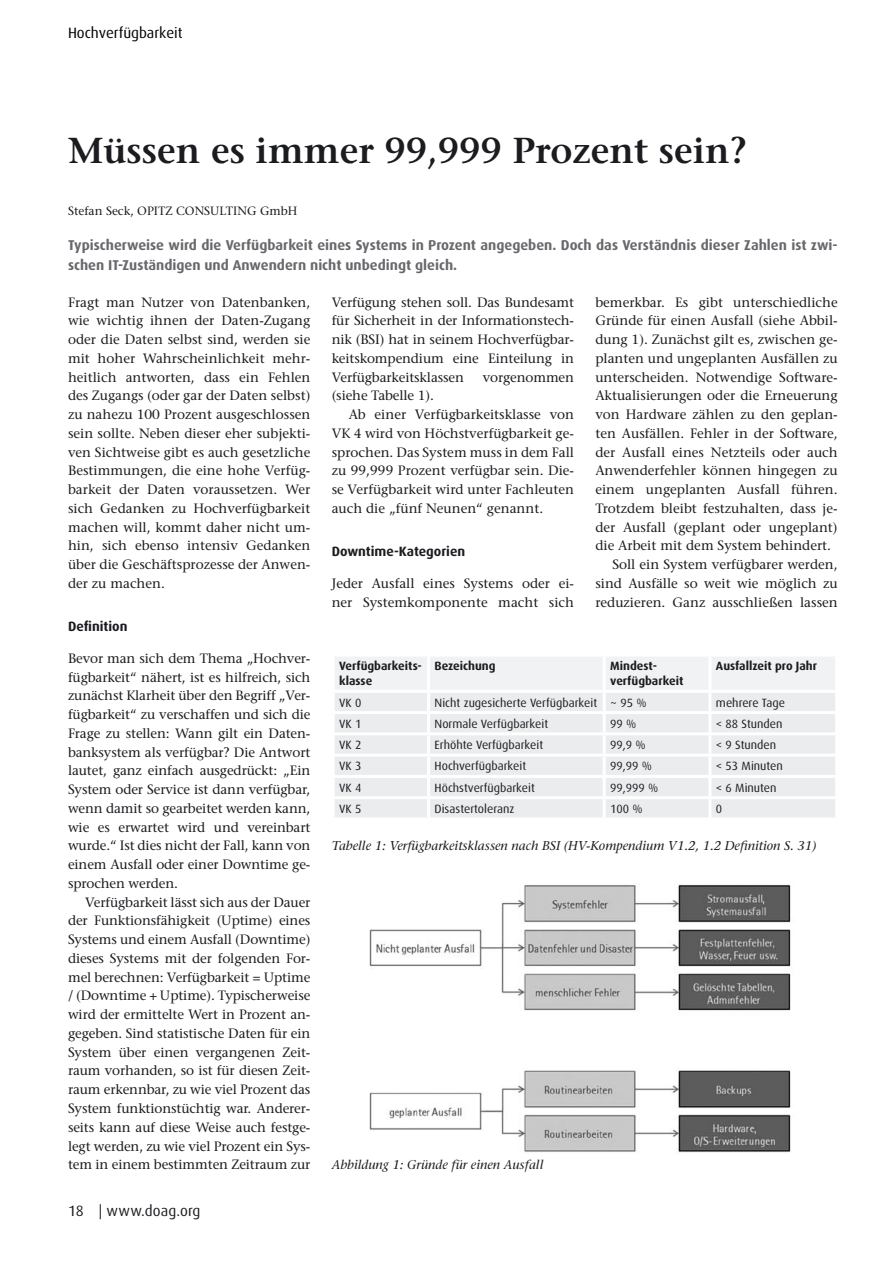
<style>
.page{position:relative;width:893px;height:1263px;background:#fff}
.page>*{position:absolute;margin:0;border:0;box-sizing:border-box;transform-origin:0 0}
.t1{font:600 36px "Stone Serif Std";color:#1b1c20}
.t2{font:15px "Dax";color:#000}
.t3{font:15px "Dax";letter-spacing:.01em;color:#1b1c20}
.t4{font:700 14.25px/19.5px "Dax";color:#68676c}
.t5{font:500 13.5px/18.8px "Stone Serif Std";color:#1b1c20;text-align:justify}
.t6{font:700 13.5px "Dax";color:#1b1c20}
.t7{font:italic 500 12.75px "Stone Serif Std";color:#1b1c20}
.t8{font:12px "Dax";color:#1b1c20}
.t9{font:700 12px/15px "Dax";color:#1b1c20}
.t10{font:500 12px "Stone Serif Std";color:#1b1c20}
</style>
<div class="page">
<div style="left:335px;top:657px;width:500px;height:33px;background:#f1f2f3"></div>
<div style="left:335px;top:693px;width:500px;height:124px;background:#ebeced"></div>
<hr style="left:427px;top:656px;width:3px;height:34px;background:#fff">
<hr style="left:603px;top:656px;width:3px;height:34px;background:#fff">
<hr style="left:708px;top:656px;width:3px;height:34px;background:#fff">
<hr style="left:427px;top:693px;width:3px;height:18px;background:#fff">
<hr style="left:603px;top:693px;width:3px;height:18px;background:#fff">
<hr style="left:708px;top:693px;width:3px;height:18px;background:#fff">
<hr style="left:332px;top:711px;width:97px;height:3px;background:#fff">
<hr style="left:429px;top:711px;width:175px;height:3px;background:#fff">
<hr style="left:427px;top:714px;width:3px;height:18px;background:#fff">
<hr style="left:604px;top:711px;width:106px;height:3px;background:#fff">
<hr style="left:603px;top:714px;width:3px;height:18px;background:#fff">
<hr style="left:710px;top:711px;width:128px;height:3px;background:#fff">
<hr style="left:708px;top:714px;width:3px;height:18px;background:#fff">
<hr style="left:332px;top:732px;width:97px;height:3px;background:#fff">
<hr style="left:429px;top:732px;width:175px;height:3px;background:#fff">
<hr style="left:427px;top:735px;width:3px;height:19px;background:#fff">
<hr style="left:604px;top:732px;width:106px;height:3px;background:#fff">
<hr style="left:603px;top:735px;width:3px;height:19px;background:#fff">
<hr style="left:710px;top:732px;width:128px;height:3px;background:#fff">
<hr style="left:708px;top:735px;width:3px;height:19px;background:#fff">
<hr style="left:332px;top:754px;width:97px;height:3px;background:#fff">
<hr style="left:429px;top:754px;width:175px;height:3px;background:#fff">
<hr style="left:427px;top:757px;width:3px;height:18px;background:#fff">
<hr style="left:604px;top:754px;width:106px;height:3px;background:#fff">
<hr style="left:603px;top:757px;width:3px;height:18px;background:#fff">
<hr style="left:710px;top:754px;width:128px;height:3px;background:#fff">
<hr style="left:708px;top:757px;width:3px;height:18px;background:#fff">
<hr style="left:332px;top:775px;width:97px;height:3px;background:#fff">
<hr style="left:429px;top:775px;width:175px;height:3px;background:#fff">
<hr style="left:427px;top:778px;width:3px;height:18px;background:#fff">
<hr style="left:604px;top:775px;width:106px;height:3px;background:#fff">
<hr style="left:603px;top:778px;width:3px;height:18px;background:#fff">
<hr style="left:710px;top:775px;width:128px;height:3px;background:#fff">
<hr style="left:708px;top:778px;width:3px;height:18px;background:#fff">
<hr style="left:332px;top:796px;width:97px;height:3px;background:#fff">
<hr style="left:429px;top:796px;width:175px;height:3px;background:#fff">
<hr style="left:427px;top:799px;width:3px;height:18px;background:#fff">
<hr style="left:604px;top:796px;width:106px;height:3px;background:#fff">
<hr style="left:603px;top:799px;width:3px;height:18px;background:#fff">
<hr style="left:710px;top:796px;width:128px;height:3px;background:#fff">
<hr style="left:708px;top:799px;width:3px;height:18px;background:#fff">
<img style="left:369px;top:884px;width:422px;height:269px">
<p class="t2" style="left:68px;top:24px;width:116px">Hochverfügbarkeit</p>
<h1 class="t1" style="left:68px;top:129px;width:681px">Müssen es immer 99,999 Prozent sein?</h1>
<p class="t10" style="left:68px;top:204px;width:231px">Stefan Seck, OPITZ CONSULTING GmbH</p>
<p class="t4" style="left:68px;top:236px;width:771px">Typischerweise wird die Verfügbarkeit eines Systems in Prozent angegeben. Doch das Verständnis dieser Zahlen ist zwi&shy;schen IT-Zuständigen und Anwendern nicht unbedingt gleich.</p>
<p class="t5" style="left:68px;top:293px;width:244px">Fragt man Nutzer von Datenbanken, wie wichtig ihnen der Daten-Zugang oder die Daten selbst sind, werden sie mit hoher Wahrscheinlichkeit mehr&shy;heitlich antworten, dass ein Fehlen des Zugangs (oder gar der Daten selbst) zu nahezu 100 Prozent ausgeschlossen sein sollte. Neben dieser eher subjekti&shy;ven Sichtweise gibt es auch gesetzliche Bestimmungen, die eine hohe Verfüg&shy;barkeit der Daten voraussetzen. Wer sich Gedanken zu Hochverfügbarkeit machen will, kommt daher nicht um&shy;hin, sich ebenso intensiv Gedanken über die Geschäftsprozesse der Anwen&shy;der zu machen.</p>
<p class="t6" style="left:68px;top:619px;width:61px">Definition</p>
<p class="t5" style="left:68px;top:649px;width:244px">Bevor man sich dem Thema „Hochver&shy;fügbarkeit“ nähert, ist es hilfreich, sich zunächst Klarheit über den Begriff „Ver&shy;fügbarkeit“ zu verschaffen und sich die Frage zu stellen: Wann gilt ein Daten&shy;banksystem als verfügbar? Die Antwort lautet, ganz einfach ausgedrückt: „Ein System oder Service ist dann verfügbar, wenn damit so gearbeitet werden kann, wie es erwartet wird und vereinbart wurde.“ Ist dies nicht der Fall, kann von einem Ausfall oder einer Downtime ge&shy;sprochen werden.</p>
<p class="t5" style="left:68px;top:893px;width:244px;text-indent:17px">Verfügbarkeit lässt sich aus der Dauer der Funktionsfähigkeit (Uptime) eines Systems und einem Ausfall (Downtime) dieses Systems mit der folgenden For&shy;mel berechnen: Verfügbarkeit = Uptime / (Downtime + Uptime). Typischerweise wird der ermittelte Wert in Prozent an&shy;gegeben. Sind statistische Daten für ein System über einen vergangenen Zeit&shy;raum vorhanden, so ist für diesen Zeit&shy;raum erkennbar, zu wie viel Prozent das System funktionstüchtig war. Anderer&shy;seits kann auf diese Weise auch festge&shy;legt werden, zu wie viel Prozent ein Sys&shy;tem in einem bestimmten Zeitraum zur</p>
<p class="t5" style="left:332px;top:293px;width:244px">Verfügung stehen soll. Das Bundesamt für Sicherheit in der Informationstech&shy;nik (BSI) hat in seinem Hochverfügbar&shy;keitskompendium eine Einteilung in Verfügbarkeitsklassen</p>
<p class="t5" style="left:595px;top:293px;width:244px">bemerkbar. Es gibt unterschiedliche</p>
<p class="t5" style="left:595px;top:311px;width:244px">Gründe für einen Ausfall (siehe Abbil-</p>
<p class="t5" style="left:595px;top:330px;width:244px">dung 1). Zunächst gilt es, zwischen ge-</p>
<p class="t5" style="left:595px;top:349px;width:244px">planten und ungeplanten Ausfällen zu</p>
<p class="t5" style="left:595px;top:368px;width:244px">unterscheiden. Notwendige Software-</p>
<p class="t5" style="left:595px;top:386px;width:244px">Aktualisierungen oder die Erneuerung</p>
<p class="t5" style="left:595px;top:405px;width:244px">von Hardware zählen zu den geplan-</p>
<p class="t5" style="left:595px;top:424px;width:244px">ten Ausfällen. Fehler in der Software,</p>
<p class="t5" style="left:595px;top:443px;width:244px">der Ausfall eines Netzteils oder auch</p>
<p class="t5" style="left:595px;top:461px;width:244px">Anwenderfehler können hingegen zu</p>
<p class="t5" style="left:595px;top:480px;width:244px">einem ungeplanten Ausfall führen.</p>
<p class="t5" style="left:595px;top:499px;width:244px">Trotzdem bleibt festzuhalten, dass je-</p>
<p class="t5" style="left:595px;top:518px;width:244px">der Ausfall (geplant oder ungeplant)</p>
<p class="t5" style="left:595px;top:536px;width:237px">die Arbeit mit dem System behindert.</p>
<p class="t5" style="left:612px;top:555px;width:227px">Soll ein System verfügbarer werden,</p>
<p class="t5" style="left:595px;top:574px;width:244px">sind Ausfälle so weit wie möglich zu</p>
<p class="t5" style="left:595px;top:593px;width:244px">reduzieren. Ganz ausschließen lassen</p>
<p class="t5" style="left:483px;top:368px;width:93px">vorgenommen</p>
<p class="t5" style="left:332px;top:386px;width:104px">(siehe Tabelle 1).</p>
<p class="t5" style="left:349px;top:405px;width:227px">Ab einer Verfügbarkeitsklasse von</p>
<p class="t5" style="left:332px;top:424px;width:244px">VK 4 wird von Höchstverfügbarkeit ge-</p>
<p class="t5" style="left:332px;top:443px;width:244px">sprochen. Das System muss in dem Fall</p>
<p class="t5" style="left:332px;top:461px;width:244px">zu 99,999 Prozent verfügbar sein. Die-</p>
<p class="t5" style="left:332px;top:480px;width:244px">se Verfügbarkeit wird unter Fachleuten</p>
<p class="t5" style="left:332px;top:499px;width:213px">auch die „fünf Neunen“ genannt.</p>
<p class="t6" style="left:332px;top:544px;width:135px">Downtime-Kategorien</p>
<p class="t5" style="left:332px;top:574px;width:244px">Jeder Ausfall eines Systems oder ei&shy;ner Systemkomponente macht sich</p>
<p class="t9" style="left:339px;top:659px;width:84px">Verfügbarkeits&shy;klasse</p>
<p class="t9" style="left:435px;top:659px;width:63px">Bezeichung</p>
<p class="t9" style="left:610px;top:659px;width:75px">Mindest&shy;verfügbarkeit</p>
<p class="t9" style="left:716px;top:659px;width:103px">Ausfallzeit pro Jahr</p>
<p class="t8" style="left:339px;top:696px;width:24px">VK 0</p>
<p class="t8" style="left:435px;top:696px;width:214px">Nicht zugesicherte Verfügbarkeit ~ 95 %</p>
<p class="t8" style="left:716px;top:696px;width:71px">mehrere Tage</p>
<p class="t8" style="left:339px;top:717px;width:24px">VK 1</p>
<p class="t8" style="left:435px;top:717px;width:115px">Normale Verfügbarkeit</p>
<p class="t8" style="left:610px;top:717px;width:28px">99 %</p>
<p class="t8" style="left:716px;top:717px;width:68px">&lt; 88 Stunden</p>
<p class="t8" style="left:339px;top:738px;width:24px">VK 2</p>
<p class="t8" style="left:435px;top:738px;width:110px">Erhöhte Verfügbarkeit</p>
<p class="t8" style="left:610px;top:738px;width:37px">99,9 %</p>
<p class="t8" style="left:716px;top:738px;width:62px">&lt; 9 Stunden</p>
<p class="t8" style="left:339px;top:760px;width:24px">VK 3</p>
<p class="t8" style="left:435px;top:760px;width:93px">Hochverfügbarkeit</p>
<p class="t8" style="left:610px;top:760px;width:43px">99,99 %</p>
<p class="t8" style="left:716px;top:760px;width:68px">&lt; 53 Minuten</p>
<p class="t8" style="left:339px;top:781px;width:24px">VK 4</p>
<p class="t8" style="left:435px;top:781px;width:102px">Höchstverfügbarkeit</p>
<p class="t8" style="left:610px;top:781px;width:50px">99,999 %</p>
<p class="t8" style="left:716px;top:781px;width:62px">&lt; 6 Minuten</p>
<p class="t8" style="left:339px;top:802px;width:24px">VK 5</p>
<p class="t8" style="left:435px;top:802px;width:81px">Disastertoleranz</p>
<p class="t8" style="left:610px;top:802px;width:34px">100 %</p>
<p class="t8" style="left:716px;top:802px;width:8px">0</p>
<p class="t7" style="left:332px;top:838px;width:486px">Tabelle 1: Verfügbarkeitsklassen nach BSI (HV-Kompendium V1.2, 1.2 Definition S. 31)</p>
<p class="t7" style="left:332px;top:1157px;width:213px">Abbildung 1: Gründe für einen Ausfall</p>
<p class="t3" style="left:68px;top:1203px;width:134px">18 | www.doag.org</p>
</div>
